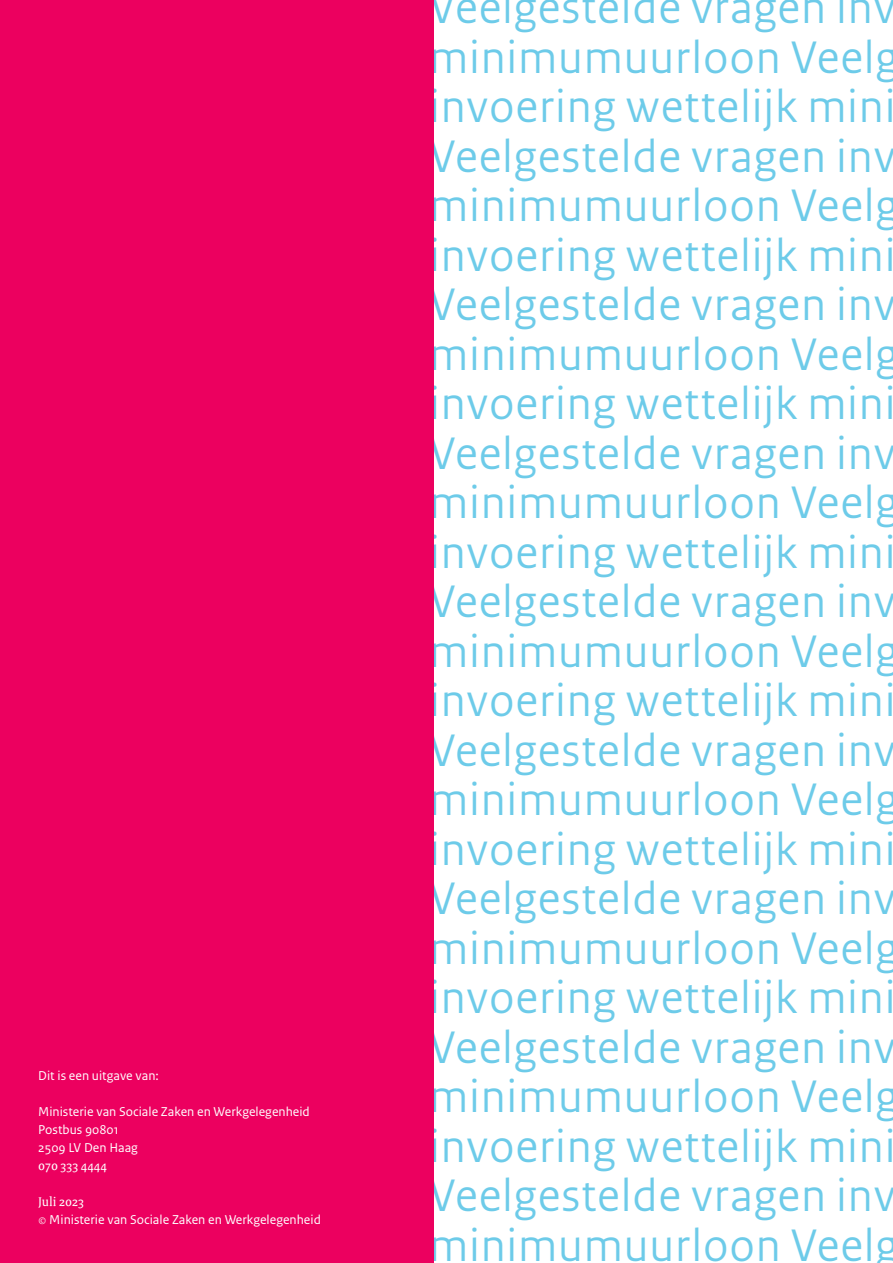
<style>
.page{position:relative;width:893px;height:1263px;background:#fff}
.page>*{position:absolute;margin:0;border:0;box-sizing:border-box;transform-origin:0 0}
.t1{font:48px/49.5px "Rijksoverheid Sans Heading";letter-spacing:.03em;color:#6dcbe9;text-align:justify}
.t2{font:13.5px/18px "Rijksoverheid Sans Text";color:#fff}
.t3{font:13.5px "Rijksoverheid Serif";color:#fff}
.s1{font-family:"Rijksoverheid Serif"}
</style>
<div class="page">
<div style="left:0;top:0;width:434px;height:1263px;background:#ec005f"></div>
<p class="t2" style="left:38px;top:1067px;width:122px">Dit is een uitgave van:</p>
<p class="t2" style="left:38px;top:1103px;width:273px">Ministerie van Sociale Zaken en Werkgelegenheid<br>Postbus 90801<br>2509 LV Den Haag</p>
<p class="t3" style="left:38px;top:1158px;width:70px">070 333 4444</p>
<p class="t3" style="left:38px;top:1194px;width:47px">Juli 2023</p>
<p class="t2" style="left:38px;top:1211px;width:284px"><span class="s1">©</span> Ministerie van Sociale Zaken en Werkgelegenheid</p>
<p class="t1" style="left:429px;top:-17px;width:470px">Veelgestelde vragen inv minimumuurloon Veelg invoering wettelijk mini Veelgestelde vragen inv minimumuurloon Veelg invoering wettelijk mini Veelgestelde vragen inv minimumuurloon Veelg invoering wettelijk mini Veelgestelde vragen inv minimumuurloon Veelg invoering wettelijk mini Veelgestelde vragen inv minimumuurloon Veelg invoering wettelijk mini Veelgestelde vragen inv minimumuurloon Veelg invoering wettelijk mini Veelgestelde vragen inv minimumuurloon Veelg invoering wettelijk mini Veelgestelde vragen inv minimumuurloon Veelg invoering wettelijk mini Veelgestelde vragen inv minimumuurloon Veelg</p>
</div>
